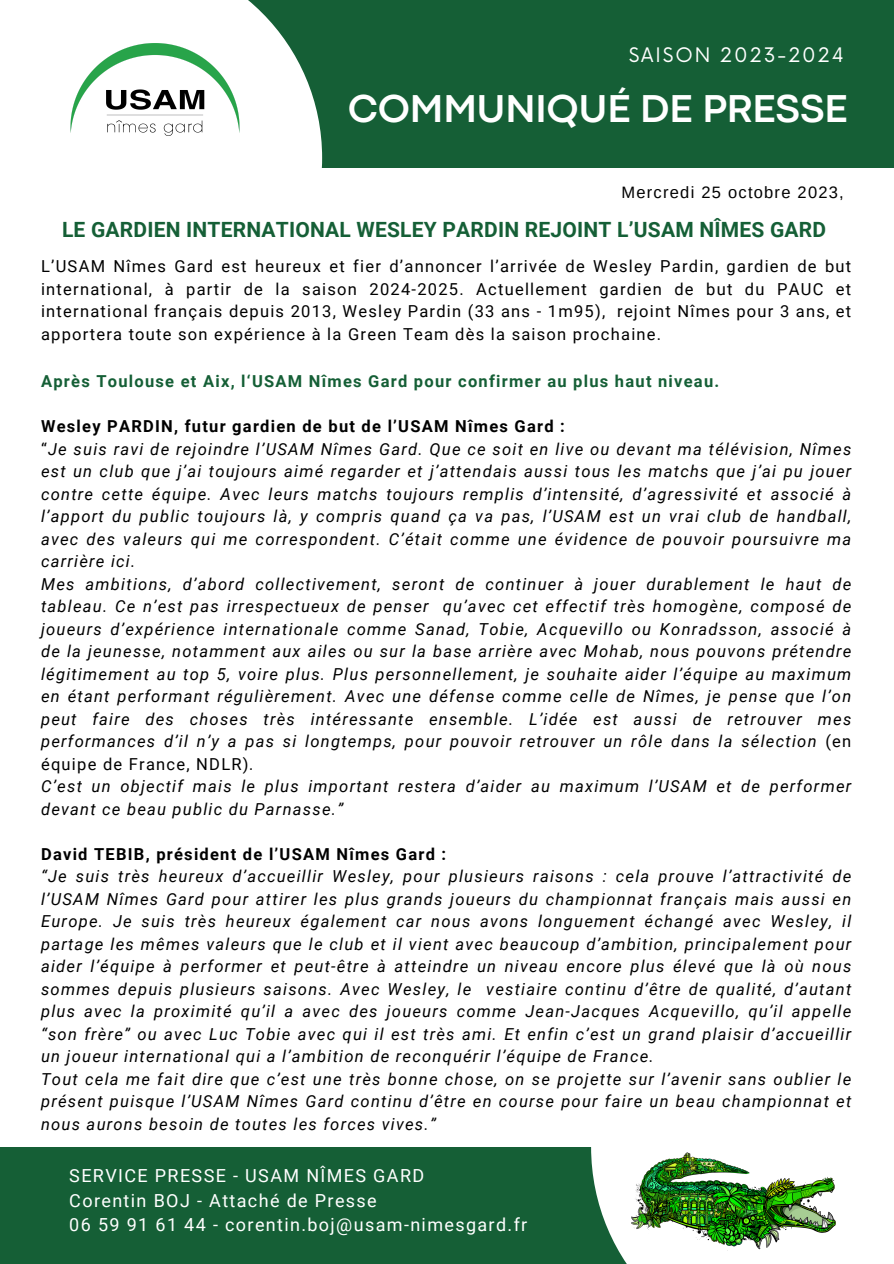
<style>
.page{position:relative;width:894px;height:1264px;background:#fff}
.page>*{position:absolute;margin:0;border:0;box-sizing:border-box;transform-origin:0 0}
.t1{font:700 40.5px "Codec Pro";color:#fff}
.t2{font:700 21px "Roboto";letter-spacing:.01em;color:#155f36}
.t3{font:19.5px "Now";letter-spacing:.1em;color:#fff}
.t4{font:18px "Roboto";letter-spacing:.075em;color:#fff}
.t5{font:italic 16.5px/22.5px "Roboto";letter-spacing:.075em;color:#000;text-align:justify}
.t6{font:16.5px/22.5px "Roboto";letter-spacing:.075em;color:#000;text-align:justify}
.t7{font:700 16.5px "Roboto";letter-spacing:.075em;color:#000}
.t8{font:700 16.5px "Roboto";letter-spacing:.075em;color:#155f36}
.t9{font:16.5px "Arimo";letter-spacing:.075em;color:#000}
.s1{font-style:normal}
</style>
<div class="page">
<div style="left:0;top:0;width:893px;height:168px;background:#155f36"></div>
<div style="left:0;top:1146px;width:893px;height:117px;background:#155f36"></div>
<svg style="left:0;top:0;width:322px;height:168px;background:#dbe7e0"></svg>
<img style="left:59px;top:0;width:192px;height:168px">
<div style="left:591px;top:936px;width:302px;height:327px;background:#fff"></div>
<img style="left:631px;top:1152px;width:205px;height:99px">
<p class="t3" style="left:628px;top:44px;width:217px">SAISON 2023-2024</p>
<p class="t1" style="left:348px;top:95px;width:500px">COMMUNIQUÉ DE PRESSE</p>
<p class="t9" style="left:621px;top:182px;width:224px">Mercredi 25 octobre 2023,</p>
<p class="t2" style="left:62px;top:217px;width:765px">LE GARDIEN INTERNATIONAL WESLEY PARDIN REJOINT L’USAM NÎMES GARD</p>
<p class="t6" style="left:41px;top:255px;width:811px">L’USAM Nîmes Gard est heureux et fier d’annoncer l’arrivée de Wesley Pardin, gardien de but international, à partir de la saison 2024-2025. Actuellement gardien de but du PAUC et international français depuis 2013, Wesley Pardin (33 ans - 1m95), rejoint Nîmes pour 3 ans, et apportera toute son expérience à la Green Team dès la saison prochaine.</p>
<p class="t8" style="left:41px;top:372px;width:679px">Après Toulouse et Aix, l‘USAM Nîmes Gard pour confirmer au plus haut niveau.</p>
<p class="t7" style="left:41px;top:417px;width:525px">Wesley PARDIN, futur gardien de but de l’USAM Nîmes Gard :</p>
<p class="t5" style="left:41px;top:437px;width:811px"><span class="s1">“</span>Je suis ravi de rejoindre l’USAM Nîmes Gard. Que ce soit en live ou devant ma télévision, Nîmes est un club que j’ai toujours aimé regarder et j’attendais aussi tous les matchs que j’ai pu jouer contre cette équipe. Avec leurs matchs toujours remplis d’intensité, d’agressivité et associé à l’apport du public toujours là, y compris quand ça va pas, l’USAM est un vrai club de handball, avec des valeurs qui me correspondent. C’était comme une évidence de pouvoir poursuivre ma carrière ici.</p>
<p class="t5" style="left:41px;top:572px;width:811px">Mes ambitions, d’abord collectivement, seront de continuer à jouer durablement le haut de tableau. Ce n’est pas irrespectueux de penser qu’avec cet effectif très homogène, composé de joueurs d’expérience internationale comme Sanad, Tobie, Acquevillo ou Konradsson, associé à de la jeunesse, notamment aux ailes ou sur la base arrière avec Mohab, nous pouvons prétendre légitimement au top 5, voire plus. Plus personnellement, je souhaite aider l’équipe au maximum en étant performant régulièrement. Avec une défense comme celle de Nîmes, je pense que l’on peut faire des choses très intéressante ensemble. L’idée est aussi de retrouver mes performances d’il n’y a pas si longtemps, pour pouvoir retrouver un rôle dans la sélection <span class="s1">(en équipe de France, NDLR)</span>.</p>
<p class="t5" style="left:41px;top:775px;width:811px">C’est un objectif mais le plus important restera d’aider au maximum l’USAM et de performer devant ce beau public du Parnasse.”</p>
<p class="t7" style="left:41px;top:844px;width:406px">David TEBIB, président de l’USAM Nîmes Gard :</p>
<p class="t5" style="left:41px;top:865px;width:811px">“Je suis très heureux d’accueillir Wesley, pour plusieurs raisons : cela prouve l’attractivité de l’USAM Nîmes Gard pour attirer les plus grands joueurs du championnat français mais aussi en Europe. Je suis très heureux également car nous avons longuement échangé avec Wesley, il partage les mêmes valeurs que le club et il vient avec beaucoup d’ambition, principalement pour aider l’équipe à performer et peut-être à atteindre un niveau encore plus élevé que là où nous sommes depuis plusieurs saisons. Avec Wesley, le vestiaire continu d’être de qualité, d’autant plus avec la proximité qu’il a avec des joueurs comme Jean-Jacques Acquevillo, qu’il appelle “son frère” ou avec Luc Tobie avec qui il est très ami. Et enfin c’est un grand plaisir d’accueillir un joueur international qui a l’ambition de reconquérir l’équipe de France.</p>
<p class="t5" style="left:41px;top:1067px;width:811px">Tout cela me fait dire que c’est une très bonne chose, on se projette sur l’avenir sans oublier le présent puisque l’USAM Nîmes Gard continu d’être en course pour faire un beau championnat et nous aurons besoin de toutes les forces vives.”</p>
<p class="t4" style="left:69px;top:1165px;width:356px">SERVICE PRESSE - USAM NÎMES GARD</p>
<p class="t4" style="left:69px;top:1189px;width:309px">Corentin BOJ - Attaché de Presse</p>
<p class="t4" style="left:69px;top:1214px;width:459px">06 59 91 61 44 - corentin.boj@usam-nimesgard.fr</p>
</div>
